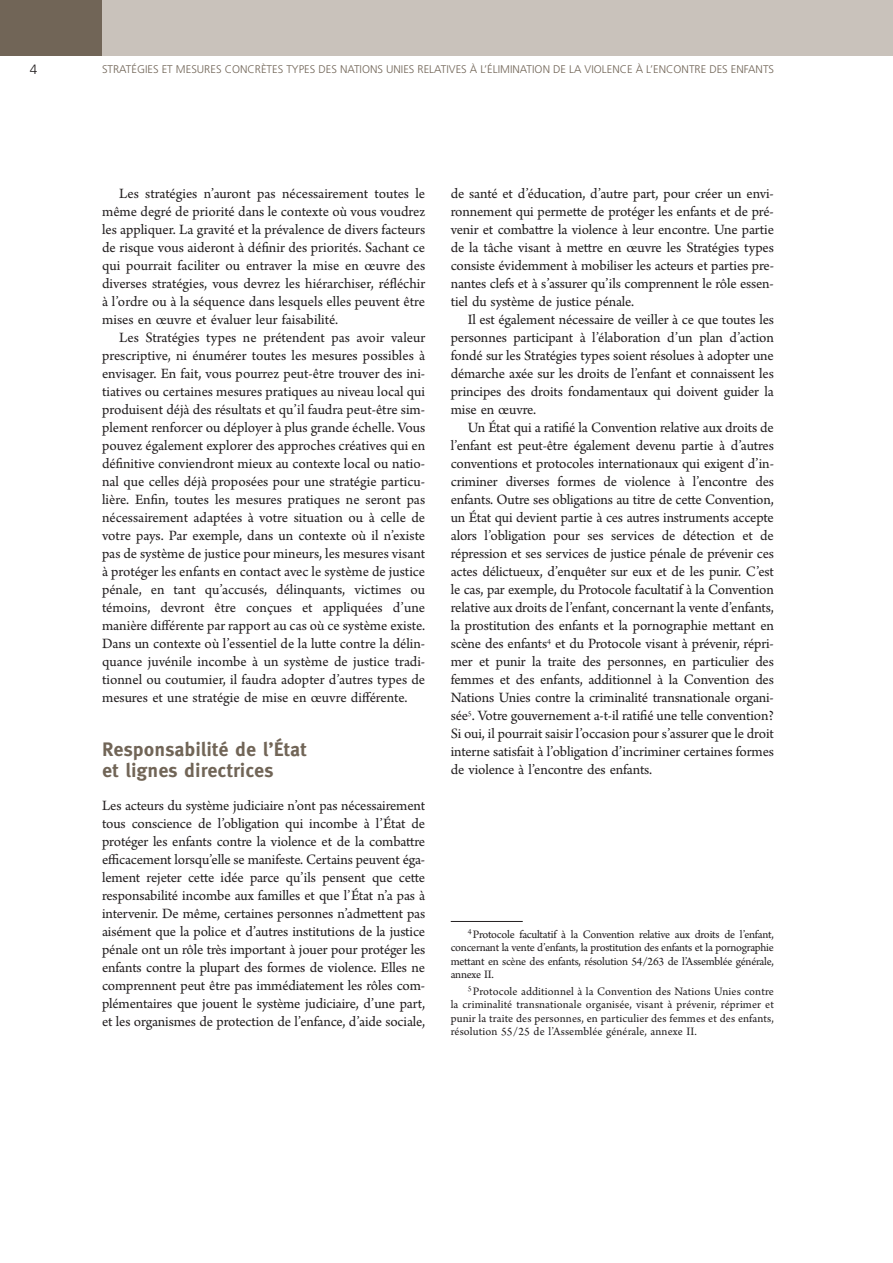
<style>
.page{position:relative;width:893px;height:1263px;background:#fff}
.page>*{position:absolute;margin:0;border:0;box-sizing:border-box;transform-origin:0 0}
.t1{font:700 19.5px/21px "Meta OT";letter-spacing:-.005em;color:#716557}
.t2{font:15px/18px "Arno Pro";letter-spacing:-.01em;color:#231f20;text-align:justify}
.t3{font:300 13.5px "Frutiger LT Std";color:#231f20}
.t4{font:12px/13.5px "Arno Pro";color:#231f20;text-align:justify}
.t5{font:300 11.1px "Frutiger LT Std";color:#716557}
</style>
<div class="page">
<div style="left:0;top:0;width:893px;height:55px;background:#c9c2bb"></div>
<div style="left:0;top:0;width:102px;height:55px;background:#716557"></div>
<hr style="left:451px;top:921px;width:72px;height:1px;background:#231f20">
<p class="t3" style="left:30px;top:62px;width:9px">4</p>
<p class="t5" style="left:102px;top:63px;width:674px">STRATÉGIES ET MESURES CONCRÈTES TYPES DES NATIONS UNIES RELATIVES À L’ÉLIMINATION DE LA VIOLENCE À L’ENCONTRE DES ENFANTS</p>
<p class="t2" style="left:102px;top:185px;width:325px;text-indent:17px">Les stratégies n’auront pas nécessairement toutes le même degré de priorité dans le contexte où vous voudrez les appliquer. La gravité et la prévalence de divers facteurs de risque vous aideront à définir des priorités. Sachant ce qui pourrait faciliter ou entraver la mise en œuvre des diverses stratégies, vous devrez les hiérarchiser, réfléchir à l’ordre ou à la séquence dans lesquels elles peuvent être mises en œuvre et évaluer leur faisabilité.</p>
<p class="t2" style="left:102px;top:329px;width:325px;text-indent:17px">Les Stratégies types ne prétendent pas avoir valeur prescriptive, ni énumérer toutes les mesures possibles à envisager. En fait, vous pourrez peut-être trouver des ini&shy;tiatives ou certaines mesures pratiques au niveau local qui produisent déjà des résultats et qu’il faudra peut-être sim&shy;plement renforcer ou déployer à plus grande échelle. Vous pouvez également explorer des approches créatives qui en définitive conviendront mieux au contexte local ou natio&shy;nal que celles déjà proposées pour une stratégie particu&shy;lière. Enfin, toutes les mesures pratiques ne seront pas nécessairement adaptées à votre situation ou à celle de votre pays. Par exemple, dans un contexte où il n’existe pas de système de justice pour mineurs, les mesures visant à protéger les enfants en contact avec le système de justice pénale, en tant qu’accusés, délinquants, victimes ou témoins, devront être conçues et appliquées d’une manière différente par rapport au cas où ce système existe.<br>Dans un contexte où l’essentiel de la lutte contre la délin&shy;quance juvénile incombe à un système de justice tradi&shy;tionnel ou coutumier, il faudra adopter d’autres types de mesures et une stratégie de mise en œuvre différente.</p>
<h1 class="t1" style="left:102px;top:739px;width:206px">Responsabilité de l’État et lignes directrices</h1>
<p class="t2" style="left:102px;top:797px;width:325px">Les acteurs du système judiciaire n’ont pas nécessairement tous conscience de l’obligation qui incombe à l’État de protéger les enfants contre la violence et de la combattre efficacement lorsqu’elle se manifeste. Certains peuvent éga&shy;lement rejeter cette idée parce qu’ils pensent que cette responsabilité incombe aux familles et que l’État n’a pas à intervenir. De même, certaines personnes n’admettent pas aisément que la police et d’autres institutions de la justice pénale ont un rôle très important à jouer pour protéger les enfants contre la plupart des formes de violence. Elles ne comprennent peut être pas immédiatement les rôles com&shy;plémentaires que jouent le système judiciaire, d’une part, et les organismes de protection de l’enfance, d’aide sociale,</p>
<p class="t2" style="left:451px;top:185px;width:325px">de santé et d’éducation, d’autre part, pour créer un envi&shy;ronnement qui permette de protéger les enfants et de pré&shy;venir et combattre la violence à leur encontre. Une partie de la tâche visant à mettre en œuvre les Stratégies types consiste évidemment à mobiliser les acteurs et parties pre&shy;nantes clefs et à s’assurer qu’ils comprennent le rôle essen&shy;tiel du système de justice pénale.</p>
<p class="t2" style="left:451px;top:311px;width:325px;text-indent:17px">Il est également nécessaire de veiller à ce que toutes les personnes participant à l’élaboration d’un plan d’action fondé sur les Stratégies types soient résolues à adopter une démarche axée sur les droits de l’enfant et connaissent les principes des droits fondamentaux qui doivent guider la mise en œuvre.</p>
<p class="t2" style="left:451px;top:419px;width:325px;text-indent:17px">Un État qui a ratifié la Convention relative aux droits de l’enfant est peut-être également devenu partie à d’autres conventions et protocoles internationaux qui exigent d’in&shy;criminer diverses formes de violence à l’encontre des enfants. Outre ses obligations au titre de cette Convention, un État qui devient partie à ces autres instruments accepte alors l’obligation pour ses services de détection et de répression et ses services de justice pénale de prévenir ces actes délictueux, d’enquêter sur eux et de les punir. C’est le cas, par exemple, du Protocole facultatif à la Convention relative aux droits de l’enfant, concernant la vente d’enfants, la prostitution des enfants et la pornographie mettant en scène des enfants<sup>4</sup> et du Protocole visant à prévenir, répri&shy;mer et punir la traite des personnes, en particulier des femmes et des enfants, additionnel à la Convention des Nations Unies contre la criminalité transnationale organi&shy;sée<sup>5</sup>. Votre gouvernement a-t-il ratifié une telle convention?<br>Si oui, il pourrait saisir l’occasion pour s’assurer que le droit interne satisfait à l’obligation d’incriminer certaines formes de violence à l’encontre des enfants.</p>
<p class="t4" style="left:451px;top:928px;width:325px;text-indent:17px"><sup>4</sup> Protocole facultatif à la Convention relative aux droits de l’enfant, concernant la vente d’enfants, la prostitution des enfants et la pornographie mettant en scène des enfants, résolution 54/263 de l’Assemblée générale, annexe II.</p>
<p class="t4" style="left:451px;top:985px;width:325px;text-indent:17px"><sup>5</sup>Protocole additionnel à la Convention des Nations Unies contre la criminalité transnationale organisée, visant à prévenir, réprimer et punir la traite des personnes, en particulier des femmes et des enfants, résolution 55/25 de l’Assemblée générale, annexe II.</p>
</div>
